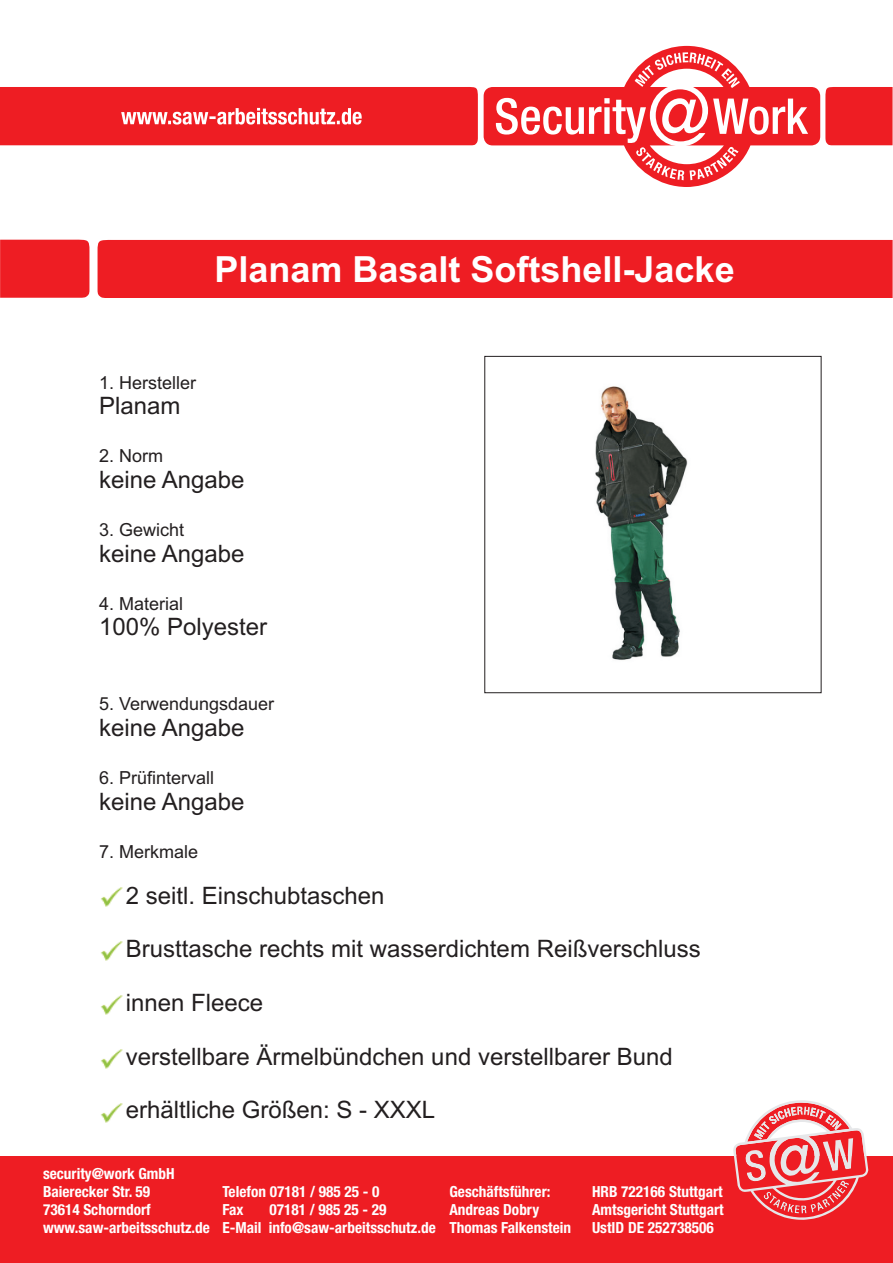
<style>
.page{position:relative;width:893px;height:1263px;background:#fff}
.page>*{position:absolute;margin:0;border:0;box-sizing:border-box;transform-origin:0 0}
.t1{font:700 36px "Arial";color:#fff}
.t2{font:24px "Arial";color:#231f20}
.t3{font:18px "Arial";color:#231f20}
.t4{font:700 condensed 15.3px/18.1px "Helvetica Neue LT Std";color:#fff}
</style>
<div class="page">
<svg style="left:484px;top:46px;width:336px;height:141px"></svg>
<svg style="left:496px;top:52px;width:312px;height:128px"></svg>
<div style="left:825px;top:87px;width:68px;height:58px;background:#ee1d23"></div>
<svg style="left:0;top:87px;width:478px;height:58px;background:#ef2b30"></svg>
<div style="left:0;top:1157px;width:893px;height:106px;background:#ee1d23"></div>
<div style="left:98px;top:240px;width:795px;height:58px;background:#ee1d23"></div>
<div style="left:0;top:239px;width:89px;height:59px;background:#ee1d23"></div>
<div style="left:485px;top:356px;width:336px;height:337px;border:1px solid #231f20"></div>
<svg style="left:733px;top:1100px;width:135px;height:120px"></svg>
<img style="left:101px;top:887px;width:22px;height:20px">
<img style="left:101px;top:941px;width:22px;height:20px">
<img style="left:101px;top:995px;width:22px;height:20px">
<img style="left:101px;top:1049px;width:22px;height:20px">
<img style="left:595px;top:386px;width:93px;height:274px">
<img style="left:101px;top:1103px;width:22px;height:20px">
<h1 class="t1" style="left:214px;top:255px;width:522px">Planam Basalt Softshell-Jacke</h1>
<p class="t3" style="left:99px;top:376px;width:99px">1. Hersteller</p>
<h2 class="t2" style="left:99px;top:397px;width:83px">Planam</h2>
<p class="t3" style="left:99px;top:449px;width:66px">2. Norm</p>
<h2 class="t2" style="left:99px;top:470px;width:147px">keine Angabe</h2>
<p class="t3" style="left:99px;top:523px;width:87px">3. Gewicht</p>
<h2 class="t2" style="left:99px;top:544px;width:147px">keine Angabe</h2>
<p class="t3" style="left:99px;top:597px;width:86px">4. Material</p>
<h2 class="t2" style="left:99px;top:618px;width:170px">100% Polyester</h2>
<p class="t3" style="left:99px;top:697px;width:177px">5. Verwendungsdauer</p>
<h2 class="t2" style="left:99px;top:718px;width:147px">keine Angabe</h2>
<p class="t3" style="left:99px;top:771px;width:117px">6. Prüfintervall</p>
<h2 class="t2" style="left:99px;top:792px;width:147px">keine Angabe</h2>
<p class="t3" style="left:99px;top:845px;width:101px">7. Merkmale</p>
<h2 class="t2" style="left:126px;top:886px;width:260px">2 seitl. Einschubtaschen</h2>
<h2 class="t2" style="left:126px;top:940px;width:576px">Brusttasche rechts mit wasserdichtem Reißverschluss</h2>
<h2 class="t2" style="left:126px;top:993px;width:139px">innen Fleece</h2>
<h2 class="t2" style="left:126px;top:1047px;width:548px">verstellbare Ärmelbündchen und verstellbarer Bund</h2>
<h2 class="t2" style="left:126px;top:1101px;width:311px">erhältliche Größen: S - XXXL</h2>
<p class="t4" style="left:43px;top:1167px;width:168px">security@work GmbH<br>Baierecker Str. 59<br>73614 Schorndorf www.saw-arbeitsschutz.de</p>
<p class="t4" style="left:222px;top:1185px;width:159px">Telefon 07181 / 985 25 - 0<br>Fax</p>
<p class="t4" style="left:222px;top:1203px;width:215px;text-align:center">07181 / 985 25 - 29<br>E-Mail info@saw-arbeitsschutz.de</p>
<p class="t4" style="left:449px;top:1185px;width:123px">Geschäftsführer:<br>Andreas Dobry<br>Thomas Falkenstein</p>
<p class="t4" style="left:592px;top:1185px;width:133px;text-align:justify">HRB 722166 Stuttgart Amtsgericht Stuttgart UstID DE 252738506</p>
</div>
